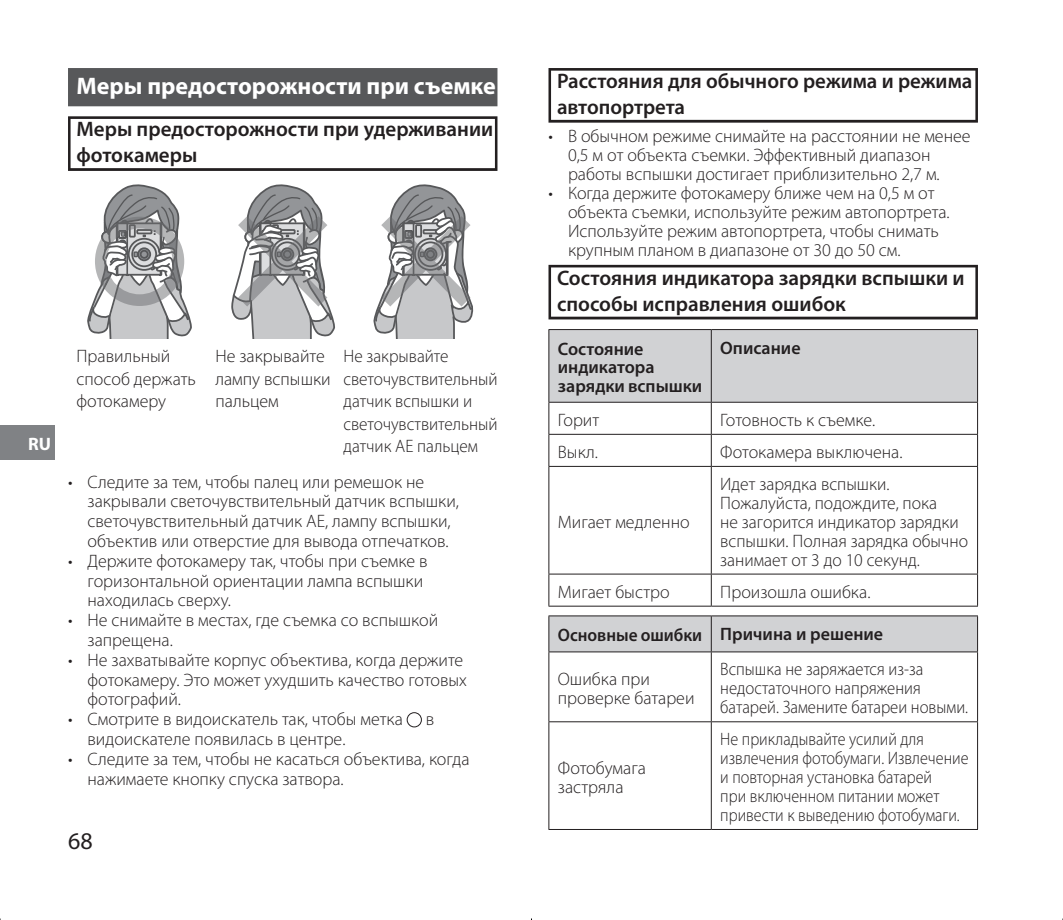
<style>
.page{position:relative;width:1063px;height:920px;background:#fff}
.page>*{position:absolute;margin:0;border:0;box-sizing:border-box;transform-origin:0 0}
.t1{font:700 24px "Myriad Pro";color:#fff}
.t2{font:24px "Myriad Pro";color:#231f20}
.t3{font:600 21px/26.4px "Myriad Pro";color:#231f20}
.t4{font:300 18px/18.9px "Myriad Pro";color:#231f20}
.t5{font:300 18px/18.9px "Myriad Pro";color:#231f20;scale:.9 1}
.t6{font:300 18px/22.5px "Myriad Pro";color:#231f20;scale:.96 1}
.t7{font:300 18px/18.9px "Myriad Pro";color:#231f20;scale:.93 1}
.t8{font:600 18px/18.9px "Myriad Pro";color:#231f20}
.t9{font:600 18px "Myriad Pro";color:#231f20;scale:.96 1}
.t10{font:700 18px "Myriad Pro";color:#fff}
</style>
<div class="page">
<div style="left:0;top:425px;width:55px;height:34px;background:#808285"></div>
<div style="left:68px;top:68px;width:429px;height:38px;background:#57585a"></div>
<svg style="left:68px;top:116px;width:429px;height:55px;background:#383435"></svg>
<div style="left:71px;top:119px;width:424px;height:49px;background:#fff"></div>
<svg style="left:87px;top:184px;width:105px;height:155px"></svg>
<svg style="left:231px;top:184px;width:104px;height:155px"></svg>
<svg style="left:374px;top:184px;width:100px;height:155px"></svg>
<div style="left:407px;top:712px;width:15px;height:15px;border:1px solid #231f20;border-radius:50%"></div>
<svg style="left:549px;top:68px;width:429px;height:55px;background:#3c393a"></svg>
<div style="left:551px;top:71px;width:424px;height:49px;background:#fff"></div>
<div style="left:549px;top:265px;width:429px;height:54px;background:#231f20"></div>
<div style="left:551px;top:267px;width:424px;height:50px;background:#fff"></div>
<div style="left:549px;top:330px;width:428px;height:72px;background:#d1d2d4"></div>
<hr style="left:549px;top:329px;width:162px;height:1px;background:#231f20">
<hr style="left:548px;top:330px;width:1px;height:72px;background:#231f20">
<hr style="left:711px;top:329px;width:267px;height:1px;background:#231f20">
<hr style="left:711px;top:330px;width:1px;height:72px;background:#231f20">
<hr style="left:977px;top:330px;width:1px;height:72px;background:#231f20">
<hr style="left:549px;top:402px;width:162px;height:1px;background:#231f20">
<hr style="left:548px;top:403px;width:1px;height:31px;background:#231f20">
<hr style="left:548px;top:435px;width:1px;height:31px;background:#231f20">
<hr style="left:711px;top:402px;width:267px;height:1px;background:#231f20">
<hr style="left:711px;top:403px;width:1px;height:31px;background:#231f20">
<hr style="left:977px;top:403px;width:1px;height:31px;background:#231f20">
<hr style="left:711px;top:435px;width:1px;height:31px;background:#231f20">
<hr style="left:977px;top:435px;width:1px;height:31px;background:#231f20">
<hr style="left:549px;top:434px;width:162px;height:1px;background:#231f20">
<hr style="left:549px;top:466px;width:162px;height:1px;background:#231f20">
<hr style="left:548px;top:467px;width:1px;height:107px;background:#231f20">
<hr style="left:711px;top:434px;width:267px;height:1px;background:#231f20">
<hr style="left:711px;top:466px;width:267px;height:1px;background:#231f20">
<hr style="left:711px;top:467px;width:1px;height:107px;background:#231f20">
<hr style="left:977px;top:467px;width:1px;height:107px;background:#231f20">
<hr style="left:549px;top:574px;width:162px;height:1px;background:#231f20">
<hr style="left:548px;top:574px;width:1px;height:32px;background:#231f20">
<hr style="left:549px;top:606px;width:162px;height:1px;background:#231f20">
<hr style="left:711px;top:574px;width:267px;height:1px;background:#231f20">
<hr style="left:711px;top:574px;width:1px;height:32px;background:#231f20">
<hr style="left:977px;top:574px;width:1px;height:32px;background:#231f20">
<hr style="left:711px;top:606px;width:267px;height:1px;background:#231f20">
<div style="left:549px;top:616px;width:428px;height:35px;background:#d1d2d4"></div>
<hr style="left:549px;top:615px;width:162px;height:1px;background:#231f20">
<hr style="left:548px;top:616px;width:1px;height:35px;background:#231f20">
<hr style="left:711px;top:615px;width:267px;height:1px;background:#231f20">
<hr style="left:711px;top:616px;width:1px;height:35px;background:#231f20">
<hr style="left:977px;top:616px;width:1px;height:35px;background:#231f20">
<hr style="left:549px;top:651px;width:162px;height:1px;background:#231f20">
<hr style="left:548px;top:652px;width:1px;height:69px;background:#231f20">
<hr style="left:711px;top:651px;width:267px;height:1px;background:#231f20">
<hr style="left:711px;top:652px;width:1px;height:69px;background:#231f20">
<hr style="left:977px;top:652px;width:1px;height:69px;background:#231f20">
<hr style="left:549px;top:721px;width:162px;height:1px;background:#231f20">
<hr style="left:548px;top:722px;width:1px;height:107px;background:#231f20">
<hr style="left:549px;top:829px;width:162px;height:1px;background:#231f20">
<hr style="left:711px;top:721px;width:267px;height:1px;background:#231f20">
<hr style="left:711px;top:722px;width:1px;height:107px;background:#231f20">
<hr style="left:977px;top:722px;width:1px;height:107px;background:#231f20">
<hr style="left:711px;top:829px;width:267px;height:1px;background:#231f20">
<h1 class="t1" style="left:77px;top:71px;width:421px">Меры предосторожности при съемке</h1>
<p class="t3" style="left:77px;top:115px;width:418px">Меры предосторожности при удерживании фотокамеры</p>
<p class="t10" style="left:28px;top:432px;width:24px">RU</p>
<p class="t4" style="left:77px;top:345px;width:121px;line-height:22.5px">Правильный способ держать фотокамеру</p>
<p class="t4" style="left:215px;top:345px;width:117px;line-height:22.5px">Не закрывайте лампу вспышки пальцем</p>
<p class="t6" style="left:344px;top:345px;width:162px">Не закрывайте светочувствительный датчик вспышки и светочувствительный датчик AE пальцем</p>
<p class="t4" style="left:88px;top:471px;width:373px;line-height:19.8px;text-indent:-19px">• Следите за тем, чтобы палец или ремешок не закрывали светочувствительный датчик вспышки, светочувствительный датчик AE, лампу вспышки, объектив или отверстие для вывода отпечатков.</p>
<p class="t4" style="left:88px;top:551px;width:342px;line-height:19.8px;text-indent:-19px">• Держите фотокамеру так, чтобы при съемке в горизонтальной ориентации лампа вспышки находилась сверху.</p>
<p class="t4" style="left:88px;top:610px;width:352px;line-height:19.8px;text-indent:-19px">• Не снимайте в местах, где съемка со вспышкой запрещена.</p>
<p class="t4" style="left:88px;top:650px;width:381px;line-height:19.8px;text-indent:-19px">• Не захватывайте корпус объектива, когда держите фотокамеру. Это может ухудшить качество готовых фотографий.</p>
<p class="t4" style="left:68px;top:710px;width:336px">• Смотрите в видоискатель так, чтобы метка</p>
<p class="t4" style="left:426px;top:710px;width:10px">в</p>
<p class="t4" style="left:88px;top:729px;width:259px">видоискателе появилась в центре.</p>
<p class="t4" style="left:88px;top:749px;width:383px;line-height:19.8px;text-indent:-19px">• Следите за тем, чтобы не касаться объектива, когда нажимаете кнопку спуска затвора.</p>
<h1 class="t2" style="left:68px;top:826px;width:26px">68</h1>
<p class="t3" style="left:557px;top:67px;width:417px">Расстояния для обычного режима и режима автопортрета</p>
<p class="t4" style="left:568px;top:127px;width:404px;text-indent:-19px">• В обычном режиме снимайте на расстоянии не менее<br>0,5 м от объекта съемки. Эффективный диапазон работы вспышки достигает приблизительно 2,7 м.</p>
<p class="t4" style="left:568px;top:183px;width:383px;text-indent:-19px">• Когда держите фотокамеру ближе чем на 0,5 м от объекта съемки, используйте режим автопортрета.<br>Используйте режим автопортрета, чтобы снимать крупным планом в диапазоне от 30 до 50 см.</p>
<p class="t3" style="left:557px;top:264px;width:409px">Состояния индикатора зарядки вспышки и способы исправления ошибок</p>
<p class="t8" style="left:558px;top:339px;width:146px">Состояние индикатора зарядки вспышки</p>
<p class="t8" style="left:720px;top:338px;width:82px">Описание</p>
<p class="t4" style="left:558px;top:410px;width:43px">Горит</p>
<p class="t4" style="left:720px;top:410px;width:157px">Готовность к съемке.</p>
<p class="t4" style="left:558px;top:442px;width:42px">Выкл.</p>
<p class="t4" style="left:720px;top:442px;width:184px">Фотокамера выключена.</p>
<p class="t4" style="left:558px;top:512px;width:133px">Мигает медленно</p>
<p class="t4" style="left:720px;top:474px;width:249px">Идет зарядка вспышки.<br>Пожалуйста, подождите, пока<br>не загорится индикатор зарядки вспышки. Полная зарядка обычно занимает от 3 до 10 секунд.</p>
<p class="t4" style="left:558px;top:582px;width:113px">Мигает быстро</p>
<p class="t4" style="left:720px;top:582px;width:152px">Произошла ошибка.</p>
<p class="t9" style="left:558px;top:622px;width:340px">Основные ошибки Причина и решение</p>
<p class="t4" style="left:558px;top:669px;width:138px">Ошибка при проверке батареи</p>
<p class="t7" style="left:720px;top:660px;width:268px">Вспышка не заряжается из-за недостаточного напряжения батарей. Замените батареи новыми.</p>
<p class="t4" style="left:558px;top:758px;width:89px">Фотобумага застряла</p>
<p class="t5" style="left:720px;top:730px;width:277px">Не прикладывайте усилий для извлечения фотобумаги. Извлечение и повторная установка батарей<br>при включенном питании может привести к выведению фотобумаги.</p>
</div>
